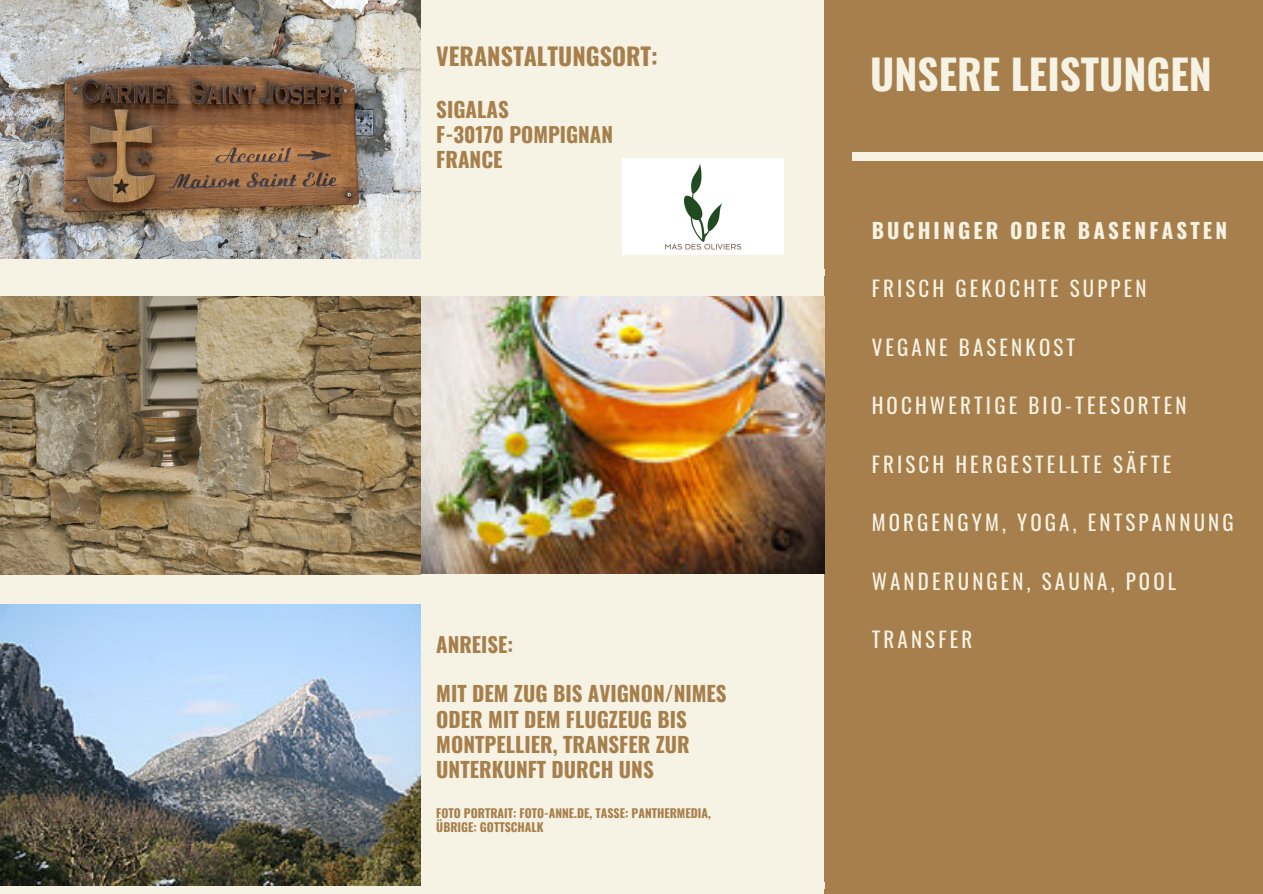
<style>
.page{position:relative;width:1263px;height:894px;background:#fff}
.page>*{position:absolute;margin:0;border:0;box-sizing:border-box;transform-origin:0 0}
.t1{font:700 41.1px "Oswald";color:#f6f3e4}
.t2{font:700 24px "Oswald";color:#a77f4c}
.t3{font:21px "Oswald";letter-spacing:.15em;color:#f6f3e4}
.t4{font:700 21px/25px "Oswald";color:#a77f4c}
.t5{font:700 21px "Oswald";letter-spacing:.15em;color:#f6f3e4}
.t6{font:700 20.85px "Oswald";color:#a77f4c}
.t7{font:700 12px/14px "Oswald";color:#a77f4c}
</style>
<div class="page">
<div style="left:0;top:0;width:1263px;height:893px;background:#f6f3e4"></div>
<div style="left:824px;top:0;width:439px;height:893px;background:#a77f4c"></div>
<div style="left:852px;top:152px;width:411px;height:8px;background:#f6f3e4"></div>
<img style="left:0;top:296px;width:824px;height:278px">
<img style="left:0;top:604px;width:421px;height:281px">
<img style="left:622px;top:158px;width:161px;height:97px">
<img style="left:0;top:0;width:421px;height:259px">
<p class="t2" style="left:436px;top:37px;width:223px">VERANSTALTUNGSORT:</p>
<p class="t4" style="left:436px;top:96px;width:74px">SIGALAS</p>
<p class="t6" style="left:436px;top:118px;width:178px">F-30170 POMPIGNAN</p>
<p class="t4" style="left:436px;top:146px;width:68px">FRANCE</p>
<p class="t6" style="left:436px;top:628px;width:78px">ANREISE:</p>
<p class="t4" style="left:436px;top:680px;width:292px">MIT DEM ZUG BIS AVIGNON/NIMES<br>ODER MIT DEM FLUGZEUG BIS<br>MONTPELLIER, TRANSFER ZUR<br>UNTERKUNFT DURCH UNS</p>
<p class="t7" style="left:436px;top:804px;width:276px">FOTO PORTRAIT: FOTO-ANNE.DE, TASSE: PANTHERMEDIA,<br>ÜBRIGE: GOTTSCHALK</p>
<p class="t1" style="left:870px;top:42px;width:343px">UNSERE LEISTUNGEN</p>
<p class="t5" style="left:872px;top:213px;width:357px">BUCHINGER ODER BASENFASTEN</p>
<p class="t3" style="left:872px;top:272px;width:276px">FRISCH GEKOCHTE SUPPEN</p>
<p class="t3" style="left:872px;top:330px;width:205px">VEGANE BASENKOST</p>
<p class="t3" style="left:872px;top:389px;width:316px">HOCHWERTIGE BIO-TEESORTEN</p>
<p class="t3" style="left:872px;top:447px;width:301px">FRISCH HERGESTELLTE SÄFTE</p>
<p class="t3" style="left:872px;top:506px;width:363px">MORGENGYM, YOGA, ENTSPANNUNG</p>
<p class="t3" style="left:872px;top:564px;width:306px">WANDERUNGEN, SAUNA, POOL</p>
<p class="t3" style="left:872px;top:623px;width:102px">TRANSFER</p>
</div>
